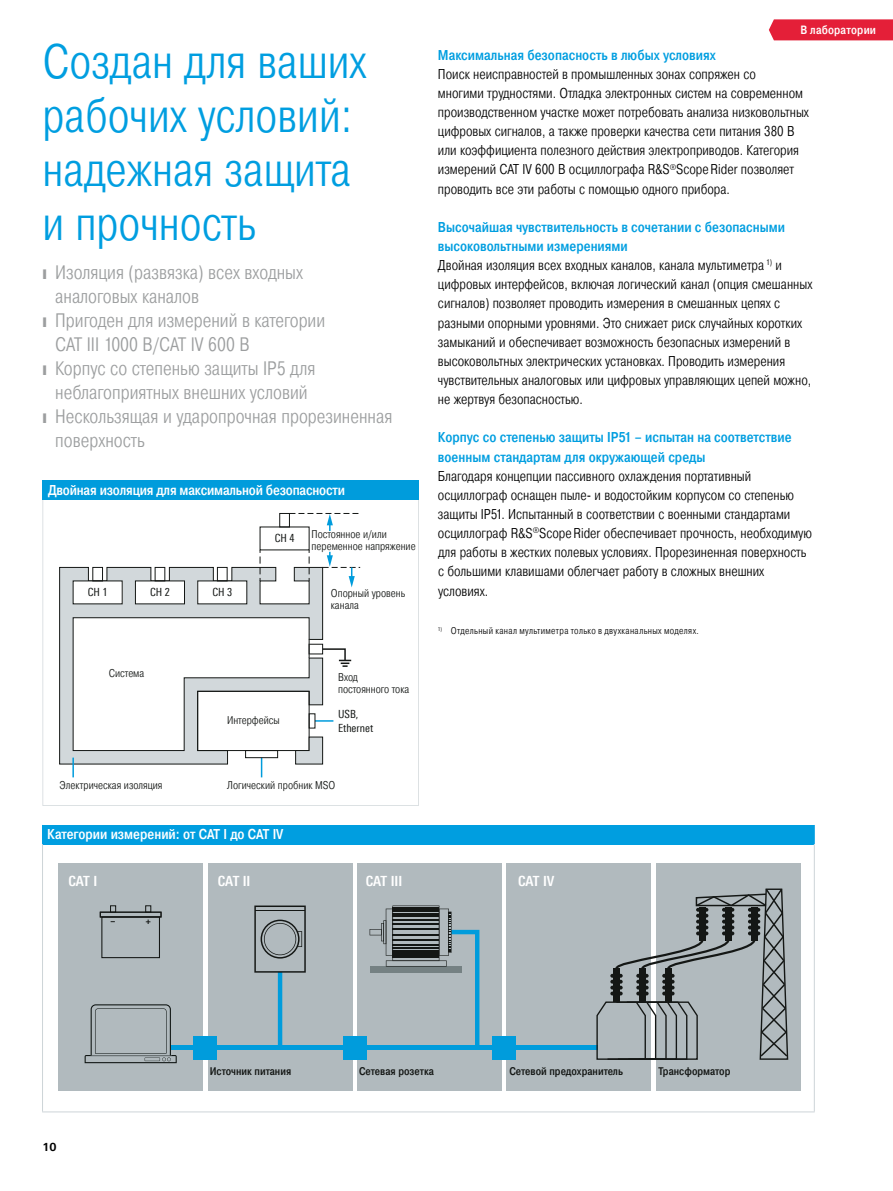
<style>
.page{position:relative;width:893px;height:1191px;background:#fff}
.page>*{position:absolute;margin:0;border:0;box-sizing:border-box;transform-origin:0 0}
.t1{font:300 48px/54px "Pragmatica Cond";color:#009ee0}
.t2{font:300 19.5px "Pragmatica Cond";color:#9c9e9f}
.t3{font:300 14.25px/19.2px "Pragmatica Cond";color:#000}
.t4{font:500 14.25px/19.2px "Pragmatica Cond";color:#009ee0}
.t5{font:500 14.25px "Pragmatica Cond";letter-spacing:-.015em;color:#fff}
.t6{font:700 14.1px "Linotype Univers 620 Cn";letter-spacing:-.01em;color:#fff}
.t7{font:500 12px "Pragmatica Cond";letter-spacing:.015em;color:#fff}
.t8{font:300 11.25px/12px "Pragmatica Cond";color:#141715}
.t9{font:11.25px/14.2px "Linotype Univers 420 Cn";color:#141715}
.t10{font:700 11.25px "Linotype Univers 630";color:#000}
.t11{font:500 11.1px "Pragmatica Cond";color:#141715}
.t12{font:300 9.75px "Pragmatica Cond";letter-spacing:.035em;color:#000}
.t13{font:9px "Linotype Univers 420 Cn";color:#141715}
.t14{font:700 8.55px "Linotype Univers 630";color:#141715}
.s1{font-family:"Linotype Univers 420 Cn";font-weight:400}
.s2{font-weight:500;color:#009ee0}
</style>
<div class="page">
<div style="left:43px;top:825px;width:771px;height:19px;background:#009ee0"></div>
<svg style="left:42px;top:825px;width:1px;height:19px"></svg>
<svg style="left:814px;top:825px;width:1px;height:19px"></svg>
<hr style="left:42px;top:844px;width:1px;height:267px;background:#cdd4d8">
<hr style="left:814px;top:844px;width:1px;height:267px;background:#cdd4d8">
<hr style="left:42px;top:1111px;width:773px;height:1px;background:#cdd4d8">
<div style="left:208px;top:864px;width:145px;height:227px;background:#b1babe"></div>
<div style="left:357px;top:864px;width:145px;height:227px;background:#b1babe"></div>
<div style="left:506px;top:864px;width:145px;height:227px;background:#b1babe"></div>
<div style="left:656px;top:864px;width:145px;height:227px;background:#b1babe"></div>
<div style="left:58px;top:864px;width:145px;height:227px;background:#b1babe"></div>
<hr style="left:171px;top:1045px;width:426px;height:4px;background:#009cdc">
<svg style="left:85px;top:1004px;width:92px;height:59px"></svg>
<hr style="left:278px;top:972px;width:4px;height:75px;background:#009cdc">
<svg style="left:254px;top:905px;width:52px;height:67px"></svg>
<hr style="left:255px;top:910px;width:50px;height:1px;background:#141715">
<svg style="left:596px;top:888px;width:193px;height:172px"></svg>
<div style="left:343px;top:1036px;width:23px;height:23px;background:#009cdc"></div>
<div style="left:194px;top:1036px;width:23px;height:23px;background:#009cdc"></div>
<div style="left:493px;top:1036px;width:23px;height:23px;background:#009cdc"></div>
<div style="left:101px;top:916px;width:59px;height:42px;border:1px solid #141715"></div>
<div style="left:110px;top:905px;width:6px;height:7px;border:1px solid #141715"></div>
<div style="left:100px;top:911px;width:62px;height:6px;border:1px solid #141715"></div>
<div style="left:145px;top:905px;width:6px;height:7px;border:1px solid #141715"></div>
<svg style="left:370px;top:905px;width:112px;height:145px"></svg>
<svg style="left:42px;top:500px;width:377px;height:306px"></svg>
<div style="left:42px;top:480px;width:377px;height:20px;background:#009cdc"></div>
<svg style="left:323px;top:647px;width:28px;height:20px"></svg>
<svg style="left:59px;top:566px;width:264px;height:199px"></svg>
<div style="left:198px;top:581px;width:49px;height:23px;background:#fff"></div>
<div style="left:135px;top:581px;width:49px;height:23px;background:#fff"></div>
<div style="left:135px;top:580px;width:50px;height:24px;border:1px solid #141715"></div>
<div style="left:73px;top:581px;width:49px;height:23px;background:#fff"></div>
<div style="left:155px;top:567px;width:10px;height:14px;border:1px solid #141715"></div>
<div style="left:217px;top:567px;width:10px;height:14px;border:1px solid #141715"></div>
<div style="left:92px;top:567px;width:11px;height:14px;border:1px solid #141715"></div>
<div style="left:197px;top:691px;width:112px;height:60px;border:1px solid #141715"></div>
<svg style="left:295px;top:736px;width:28px;height:29px"></svg>
<svg style="left:309px;top:639px;width:1px;height:19px"></svg>
<hr style="left:72px;top:757px;width:2px;height:20px;background:#009cdc">
<svg style="left:261px;top:758px;width:1px;height:19px"></svg>
<svg style="left:315px;top:720px;width:18px;height:1px"></svg>
<div style="left:260px;top:527px;width:49px;height:23px;background:#fff"></div>
<div style="left:279px;top:513px;width:11px;height:14px;border:1px solid #141715"></div>
<svg style="left:260px;top:550px;width:1px;height:31px"></svg>
<svg style="left:309px;top:550px;width:1px;height:31px"></svg>
<svg style="left:289px;top:513px;width:71px;height:17px"></svg>
<svg style="left:323px;top:552px;width:37px;height:35px"></svg>
<div style="left:245px;top:750px;width:33px;height:8px;border:1px solid #141715"></div>
<div style="left:309px;top:713px;width:6px;height:15px;border:1px solid #141715"></div>
<div style="left:769px;top:19px;width:124px;height:21px;background:#e41f38"></div>
<h1 class="t1" style="left:43px;top:35px;width:326px">Создан для ваших рабочих условий: надежная защита и прочность</h1>
<h2 class="t2" style="left:43px;top:261px;width:262px"><span class="s1">❙</span> Изоляция (развязка) всех входных</h2>
<h2 class="t2" style="left:55px;top:285px;width:145px">аналоговых каналов</h2>
<h2 class="t2" style="left:43px;top:309px;width:284px"><span class="s1">❙</span> Пригоден для измерений в категории</h2>
<h2 class="t2" style="left:55px;top:333px;width:196px">CAT III 1000 В/CAT IV 600 В</h2>
<h2 class="t2" style="left:43px;top:357px;width:274px"><span class="s1">❙</span> Корпус со степенью защиты IP5 для</h2>
<h2 class="t2" style="left:55px;top:381px;width:254px">неблагоприятных внешних условий</h2>
<h2 class="t2" style="left:43px;top:405px;width:351px"><span class="s1">❙</span> Нескользящая и ударопрочная прорезиненная</h2>
<h2 class="t2" style="left:55px;top:429px;width:91px">поверхность</h2>
<p class="t5" style="left:48px;top:482px;width:298px">Двойная изоляция для максимальной безопасности</p>
<p class="t9" style="left:88px;top:585px;width:21px">CH 1</p>
<p class="t9" style="left:150px;top:585px;width:21px">CH 2</p>
<p class="t9" style="left:212px;top:585px;width:21px">CH 3</p>
<p class="t9" style="left:275px;top:531px;width:21px">CH 4</p>
<p class="t8" style="left:312px;top:529px;width:106px">Постоянное и/или переменное напряжение</p>
<p class="t8" style="left:331px;top:587px;width:76px">Опорный уровень канала</p>
<p class="t8" style="left:109px;top:667px;width:37px">Система</p>
<p class="t8" style="left:60px;top:779px;width:104px">Электрическая изоляция</p>
<p class="t8" style="left:227px;top:714px;width:54px">Интерфейсы</p>
<p class="t8" style="left:338px;top:671px;width:73px">Вход постоянного тока</p>
<p class="t9" style="left:338px;top:707px;width:37px">USB,<br>Ethernet</p>
<p class="t8" style="left:227px;top:779px;width:110px">Логический пробник MSO</p>
<p class="t5" style="left:47px;top:826px;width:238px">Категории измерений: от CAT I до CAT IV</p>
<p class="t7" style="left:800px;top:23px;width:77px">В лаборатории</p>
<p class="t4" style="left:438px;top:45px;width:279px">Максимальная безопасность в любых условиях</p>
<p class="t3" style="left:438px;top:64px;width:372px">Поиск неисправностей в промышленных зонах сопряжен со<br>многими трудностями. Отладка электронных систем на современном производственном участке может потребовать анализа низковольтных цифровых сигналов, а также проверки качества сети питания 380 В или коэффициента полезного действия электроприводов. Категория измерений CAT IV 600 В осциллографа R&amp;S<sup>®</sup>Scope Rider позволяет проводить все эти работы с помощью одного прибора.</p>
<p class="t3" style="left:438px;top:217px;width:376px"><span class="s2">Высочайшая чувствительность в сочетании с безопасными высоковольтными измерениями<br></span>Двойная изоляция всех входных каналов, канала мультиметра <sup>1)</sup> и цифровых интерфейсов, включая логический канал (опция смешанных сигналов) позволяет проводить измерения в смешанных цепях с разными опорными уровнями. Это снижает риск случайных коротких замыканий и обеспечивает возможность безопасных измерений в высоковольтных электрических установках. Проводить измерения чувствительных аналоговых или цифровых управляющих цепей можно, не жертвуя безопасностью.</p>
<p class="t4" style="left:438px;top:428px;width:355px">Корпус со степенью защиты IP51 – испытан на соответствие военным стандартам для окружающей среды</p>
<p class="t3" style="left:438px;top:466px;width:376px">Благодаря концепции пассивного охлаждения портативный осциллограф оснащен пыле- и водостойким корпусом со степенью защиты IP51. Испытанный в соответствии с военными стандартами осциллограф R&amp;S<sup>®</sup>Scope Rider обеспечивает прочность, необходимую для работы в жестких полевых условиях. Прорезиненная поверхность с большими клавишами облегчает работу в сложных внешних условиях.</p>
<p class="t9" style="left:460px;top:582px;width:39px">Electrical</p>
<p class="t13" style="left:624px;top:623px;width:17px">CH 2</p>
<p class="t12" style="left:438px;top:625px;width:262px"><sup>1)</sup> Отдельный канал мультиметра только в двухканальных моделях.</p>
<p class="t6" style="left:69px;top:872px;width:30px">CAT I</p>
<p class="t6" style="left:218px;top:872px;width:34px">CAT II</p>
<p class="t6" style="left:366px;top:872px;width:38px">CAT III</p>
<p class="t6" style="left:518px;top:872px;width:38px">CAT IV</p>
<p class="t14" style="left:111px;top:915px;width:6px">–</p>
<p class="t14" style="left:145px;top:915px;width:7px">+</p>
<p class="t10" style="left:43px;top:1139px;width:16px">10</p>
<p class="t11" style="left:210px;top:1064px;width:83px">Источник питания</p>
<p class="t11" style="left:359px;top:1064px;width:76px">Сетевая розетка</p>
<p class="t11" style="left:509px;top:1064px;width:115px">Сетевой предохранитель</p>
<p class="t11" style="left:658px;top:1064px;width:73px">Трансформатор</p>
</div>
